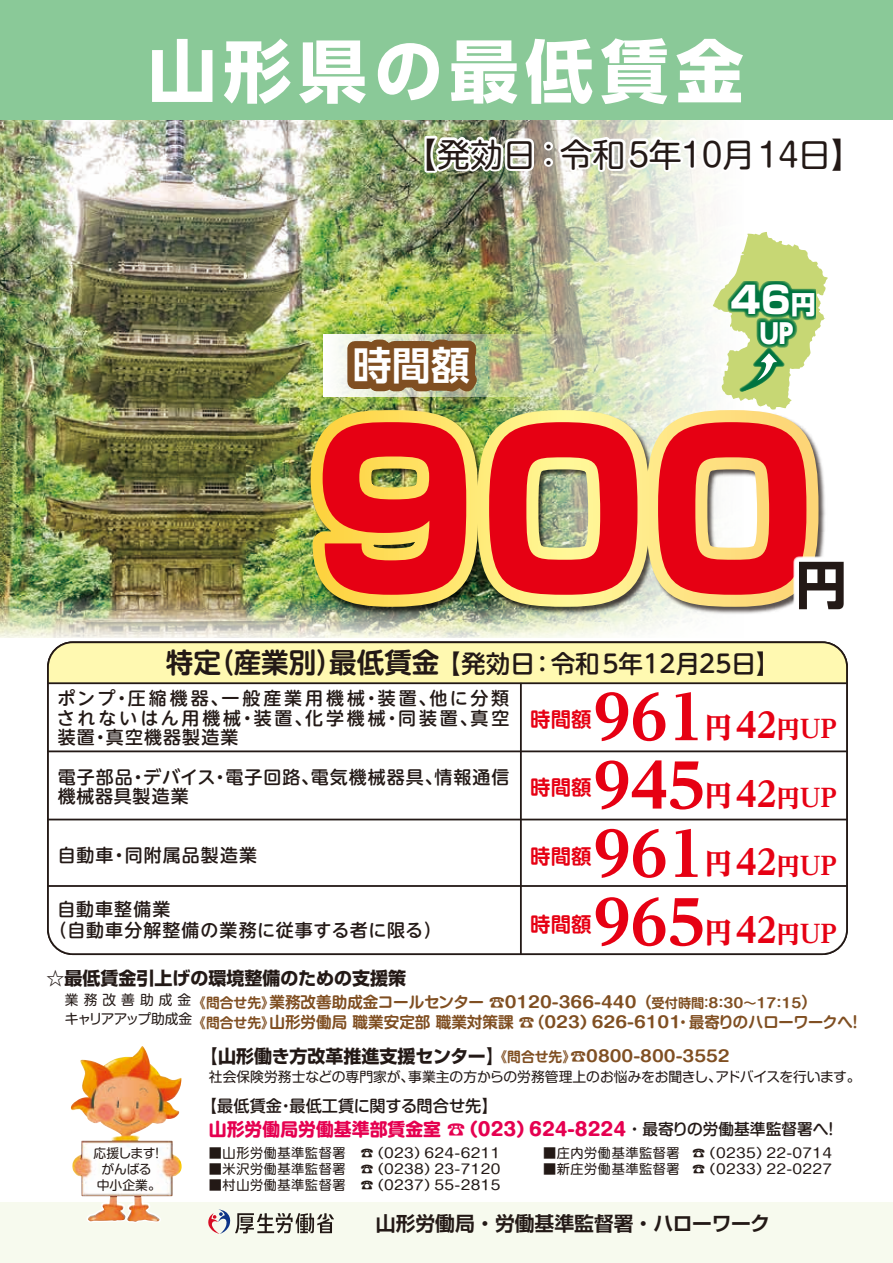
<style>
.page{position:relative;width:893px;height:1263px;background:#fff}
.page>*{position:absolute;margin:0;border:0;box-sizing:border-box;transform-origin:0 0}
.t1{font:800 214.65px "Shin Go Pr 6 N";color:#e60013}
.t2{font:700 68.4px "UD Shin Go Pro";letter-spacing:.1em;color:#fff}
.t3{font:800 60.9px/68.4px "UD Reimin Pro";color:#e60013;text-align:justify}
.t4{font:700 51.6px "UD Shin Go Pro";color:#231916}
.t5{font:700 39px "UD Shin Go Pro De";color:#fff}
.t6{font:800 37.2px "Shin Go Pro";color:#fff}
.t7{font:800 34.2px/68.4px "UD Reimin Pro";color:#e60013;text-align:justify;scale:.96 1}
.t8{font:32.4px "Shin M Go Pr 6 N";color:#231916}
.t9{font:800 27.9px "UD Reimin Pro";color:#e60013;scale:.96 1}
.t10{font:700 27.6px "UD Shin M Go Pro De";color:#231916}
.t11{font:800 27px "UD Shin Go Pro";color:#fff;scale:.9 1}
.t12{font:500 24.6px "UD Shin M Go Pro";color:#231916}
.t13{font:700 20.4px "UD Shin M Go Pro De";color:#e60013}
.t14{font:700 19.8px "Shin Go Pro De";color:#231916}
.t15{font:500 18px/19.2px "UD Shin M Go Pro";letter-spacing:.06em;color:#231916}
.t16{font:700 18px "Shin Go Pro";color:#231916}
.t17{font:500 16.2px "Shin M Go Pro";color:#231916}
.t18{font:500 15.75px "Shin M Go Pro";color:#231916}
.t19{font:700 15.6px/19.2px "Shin M Go Pro De";color:#804f22}
.t20{font:13.8px/19.2px "Shin M Go Pro";color:#231916}
.t21{font:13.2px/16.2px "Shin M Go Pro";letter-spacing:.04em;color:#231916;text-align:justify}
.t22{font:13.2px/16.2px "Shin M Go Pro";letter-spacing:.02em;color:#231916}
.t23{font:12.75px/15.6px "Shin M Go Pro";letter-spacing:-.015em;color:#231916;text-align:center}
.s1{font-size:25.2px}
.s2{font-size:23.55px}
.s3{font-size:24.9px}
.s4{font-size:13.8px}
.s5{font-family:"Koz Go Pr 6 N";font-weight:400}
.s6{font-size:13.2px}
.s7{font-family:"Shin M Go Pro De";font-size:13.8px;color:#804f22}
.s8{font-family:"Koz Go Pr 6 N";font-weight:400;font-size:15.6px;color:#804f22}
.s9{font-family:"Shin M Go Pro De";font-size:15.6px;color:#804f22}
.s10{font-weight:700;font-size:17.85px;color:#e50050}
.s11{font-family:"Koz Go Pr 6 N";font-weight:400;font-size:18px;color:#e50050}
.s12{font-weight:700;font-size:18px;color:#e50050}
</style>
<div class="page">
<img style="left:0;top:120px;width:489px;height:476px">
<img style="left:0;top:596px;width:308px;height:42px">
<img style="left:489px;top:120px;width:222px;height:112px">
<div style="left:0;top:0;width:893px;height:120px;background:#8ac998"></div>
<img style="left:308px;top:621px;width:376px;height:17px">
<img style="left:422px;top:133px;width:114px;height:44px">
<div style="left:544px;top:142px;width:9px;height:9px;border:5px solid #fff;border-radius:50%"></div>
<div style="left:544px;top:158px;width:9px;height:9px;border:5px solid #fff;border-radius:50%"></div>
<svg style="left:555px;top:131px;width:157px;height:45px"></svg>
<div style="left:0;top:1202px;width:893px;height:61px;background:#f7faee"></div>
<svg style="left:70px;top:1046px;width:112px;height:177px"></svg>
<img style="left:71px;top:1051px;width:89px;height:171px">
<svg style="left:208px;top:1209px;width:126px;height:25px"></svg>
<div style="left:47px;top:641px;width:801px;height:314px;border:2px solid #231916;border-radius:25px"></div>
<div style="left:48px;top:643px;width:799px;height:39px;background:#fff9b1"></div>
<hr style="left:520px;top:683px;width:2px;height:271px;background:#231916">
<hr style="left:48px;top:885px;width:799px;height:2px;background:#231916">
<hr style="left:48px;top:819px;width:799px;height:1px;background:#231916">
<hr style="left:48px;top:750px;width:799px;height:2px;background:#231916">
<hr style="left:48px;top:682px;width:799px;height:2px;background:#231916">
<img style="left:298px;top:232px;width:530px;height:389px">
<h2 class="t2" style="left:148px;top:15px;width:597px">山形県の最低賃金</h2>
<h3 class="t8" style="left:404px;top:128px;width:462px">【発効日：令和5年10月14日】</h3>
<h3 class="t5" style="left:353px;top:334px;width:118px">時間額</h3>
<h3 class="t6" style="left:730px;top:270px;width:87px">46<span class="s1">円</span></h3>
<h3 class="t11" style="left:759px;top:311px;width:40px">UP</h3>
<h1 class="t1" style="left:310px;top:341px;width:508px">900</h1>
<h3 class="t4" style="left:795px;top:543px;width:53px">円</h3>
<h3 class="t10" style="left:166px;top:640px;width:275px">特定（産業別）最低賃金</h3>
<p class="t15" style="left:57px;top:688px;width:454px;text-align:justify">ポンプ・圧縮機器、一般産業用機械・装置、他に分類されないはん用機械・装置、化学機械・同装置、真空装置・真空機器製造業</p>
<h3 class="t12" style="left:436px;top:643px;width:346px">【発効日：令和5年12月25日】</h3>
<h3 class="t7" style="left:736px;top:691px;width:107px">42<span class="s2">円</span><span class="s3">UP </span>42<span class="s2">円</span><span class="s3">UP </span>42<span class="s2">円</span><span class="s3">UP </span>42<span class="s2">円</span><span class="s3">UP</span></h3>
<h3 class="t12" style="left:643px;top:643px;width:123px">〓月〓日】</h3>
<h3 class="t7" style="left:736px;top:691px;width:44px">31<br>31<br>31<br>31</h3>
<h3 class="t3" style="left:593px;top:683px;width:113px">961<br>945<br>961<br>965</h3>
<h3 class="t3" style="left:631px;top:683px;width:76px">19<br>03<br>19<br>23</h3>
<p class="t13" style="left:530px;top:702px;width:63px">時間額</p>
<h3 class="t9" style="left:705px;top:704px;width:30px">円</h3>
<p class="t15" style="left:58px;top:766px;width:453px">電子部品・デバイス・電子回路、電気機械器具、情報通信機械器具製造業</p>
<p class="t13" style="left:530px;top:771px;width:63px">時間額</p>
<h3 class="t9" style="left:705px;top:773px;width:30px">円</h3>
<p class="t13" style="left:530px;top:839px;width:63px">時間額</p>
<p class="t15" style="left:58px;top:844px;width:201px">自動車・同附属品製造業</p>
<h3 class="t9" style="left:705px;top:841px;width:30px">円</h3>
<p class="t15" style="left:49px;top:897px;width:394px;line-height:21px;text-indent:9px">自動車整備業<br>（自動車分解整備の業務に従事する者に限る）</p>
<p class="t13" style="left:530px;top:907px;width:63px">時間額</p>
<h3 class="t9" style="left:705px;top:909px;width:30px">円</h3>
<p class="t16" style="left:47px;top:963px;width:361px">☆最低賃金引上げの環境整備のための支援策</p>
<p class="t20" style="left:65px;top:988px;width:129px">業務改善助成金キャリアアップ助成金</p>
<p class="t19" style="left:192px;top:991px;width:672px"><span class="s4">《問合せ先》</span>業務改善助成金コールセンター <span class="s5">☎</span>0120-366-440 （<span class="s6">受付時間：8：30～17：15</span>）<br><span class="s4">《問合せ先》</span>山形労働局 職業安定部 職業対策課 <span class="s5">☎</span>（023）626-6101・最寄りのハローワークへ！</p>
<p class="t16" style="left:200px;top:1042px;width:531px">【山形働き方改革推進支援センター】<span class="s7">《問合せ先》</span><span class="s8">☎</span><span class="s9">0800-800-3552</span></p>
<p class="t20" style="left:209px;top:1066px;width:653px">社会保険労務士などの専門家が、事業主の方からの労務管理上のお悩みをお聞きし、アドバイスを行います。</p>
<p class="t17" style="left:201px;top:1093px;width:299px">【最低賃金・最低工賃に関する問合せ先】</p>
<p class="t23" style="left:94px;top:1144px;width:72px">応援します！がんばる<br>中小企業。</p>
<p class="t18" style="left:209px;top:1117px;width:626px"><span class="s10">山形労働局労働基準部賃金室</span> <span class="s11">☎</span><span class="s12">（023）624-8224</span>・最寄りの労働基準監督署へ!</p>
<p class="t21" style="left:209px;top:1143px;width:138px">■山形労働基準監督署</p>
<p class="t21" style="left:209px;top:1159px;width:138px">■米沢労働基準監督署</p>
<p class="t21" style="left:209px;top:1176px;width:138px">■村山労働基準監督署</p>
<p class="t21" style="left:360px;top:1143px;width:142px">☎（023）624-6211 ☎（0238）23-7120 ☎（0237）55-2815</p>
<p class="t21" style="left:543px;top:1143px;width:138px">■庄内労働基準監督署</p>
<p class="t21" style="left:543px;top:1159px;width:138px">■新庄労働基準監督署</p>
<p class="t22" style="left:692px;top:1143px;width:142px">☎（0235）22-0714 ☎（0233）22-0227</p>
<p class="t14" style="left:376px;top:1207px;width:395px">山形労働局・労働基準監督署・ハローワーク</p>
</div>
